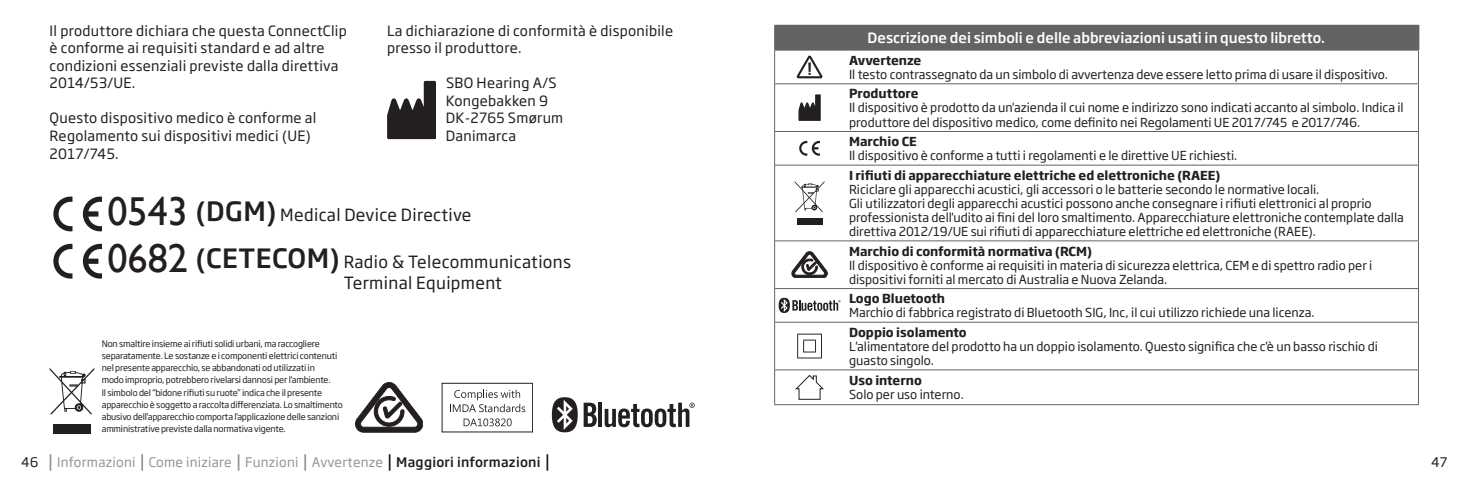
<style>
.page{position:relative;width:1469px;height:492px;background:#fff}
.page>*{position:absolute;margin:0;border:0;box-sizing:border-box;transform-origin:0 0}
.t1{font:16.62px/20.1px "Soho Gothic Pro";letter-spacing:.02em;color:#231f20}
.t2{font:14px/17.5px "Soho Gothic Pro";letter-spacing:.02em;color:#231f20}
.t3{font:500 14px "Soho Gothic Pro";color:#fff}
.t4{font:13.12px "Soho Gothic Pro";letter-spacing:.02em;color:#939598}
.t5{font:13.12px "Soho Gothic Pro";color:#231f20}
.t6{font:12.25px/14px "Soho Gothic Pro";color:#231f20}
.t7{font:700 12.25px "Soho Gothic Pro";color:#231f20}
.t8{font:8.75px/12.2px "Soho Gothic Pro";letter-spacing:-.02em;color:#231f20}
.s1{font-family:"Gill Sans";font-size:40.25px}
.s2{font-weight:500;font-size:26.25px}
.s3{font-weight:500;color:#231f20}
</style>
<div class="page">
<svg style="left:583px;top:402px;width:13px;height:24px"></svg>
<hr style="left:598px;top:402px;width:4px;height:24px;background:#231f20">
<svg style="left:604px;top:402px;width:90px;height:24px"></svg>
<svg style="left:552px;top:397px;width:25px;height:35px"></svg>
<svg style="left:355px;top:382px;width:68px;height:50px"></svg>
<svg style="left:450px;top:389px;width:75px;height:22px"></svg>
<svg style="left:463px;top:418px;width:48px;height:8px"></svg>
<div style="left:441px;top:382px;width:92px;height:50px;border:1px solid #231f20"></div>
<svg style="left:50px;top:368px;width:44px;height:46px"></svg>
<div style="left:53px;top:423px;width:38px;height:10px;background:#231f20"></div>
<svg style="left:50px;top:454px;width:1px;height:16px"></svg>
<svg style="left:141px;top:454px;width:2px;height:16px"></svg>
<svg style="left:238px;top:454px;width:1px;height:16px"></svg>
<svg style="left:304px;top:454px;width:2px;height:16px"></svg>
<svg style="left:389px;top:454px;width:1px;height:16px"></svg>
<svg style="left:546px;top:454px;width:2px;height:16px"></svg>
<svg style="left:53px;top:196px;width:49px;height:35px"></svg>
<svg style="left:53px;top:243px;width:49px;height:35px"></svg>
<svg style="left:387px;top:81px;width:49px;height:58px"></svg>
<div style="left:774px;top:25px;width:644px;height:25px;background:#636366"></div>
<svg style="left:775px;top:51px;width:642px;height:353px"></svg>
<hr style="left:1417px;top:26px;width:2px;height:24px;background:#636366">
<hr style="left:774px;top:50px;width:70px;height:1px;background:#636366">
<hr style="left:774px;top:50px;width:1px;height:33px;background:#636366">
<hr style="left:844px;top:50px;width:574px;height:1px;background:#636366">
<hr style="left:1417px;top:50px;width:1px;height:33px;background:#636366">
<hr style="left:774px;top:83px;width:70px;height:1px;background:#636366">
<hr style="left:774px;top:84px;width:1px;height:47px;background:#636366">
<hr style="left:844px;top:83px;width:574px;height:1px;background:#636366">
<hr style="left:1417px;top:84px;width:1px;height:47px;background:#636366">
<hr style="left:774px;top:131px;width:70px;height:1px;background:#636366">
<hr style="left:774px;top:132px;width:1px;height:32px;background:#636366">
<hr style="left:844px;top:131px;width:574px;height:1px;background:#636366">
<hr style="left:1417px;top:132px;width:1px;height:32px;background:#636366">
<hr style="left:774px;top:164px;width:70px;height:1px;background:#636366">
<hr style="left:774px;top:165px;width:1px;height:75px;background:#636366">
<hr style="left:844px;top:164px;width:574px;height:1px;background:#636366">
<hr style="left:1417px;top:165px;width:1px;height:75px;background:#636366">
<hr style="left:774px;top:240px;width:70px;height:1px;background:#636366">
<hr style="left:774px;top:241px;width:1px;height:47px;background:#636366">
<hr style="left:844px;top:240px;width:574px;height:1px;background:#636366">
<hr style="left:1417px;top:241px;width:1px;height:47px;background:#636366">
<hr style="left:774px;top:288px;width:70px;height:1px;background:#636366">
<hr style="left:774px;top:288px;width:1px;height:33px;background:#636366">
<hr style="left:844px;top:288px;width:574px;height:1px;background:#636366">
<hr style="left:1417px;top:288px;width:1px;height:33px;background:#636366">
<hr style="left:774px;top:321px;width:70px;height:1px;background:#636366">
<hr style="left:774px;top:322px;width:1px;height:47px;background:#636366">
<hr style="left:774px;top:369px;width:70px;height:1px;background:#636366">
<hr style="left:774px;top:370px;width:1px;height:34px;background:#636366">
<hr style="left:844px;top:321px;width:574px;height:1px;background:#636366">
<hr style="left:1417px;top:322px;width:1px;height:47px;background:#636366">
<hr style="left:844px;top:369px;width:574px;height:1px;background:#636366">
<hr style="left:1417px;top:370px;width:1px;height:34px;background:#636366">
<hr style="left:774px;top:404px;width:70px;height:1px;background:#636366">
<hr style="left:844px;top:404px;width:574px;height:1px;background:#636366">
<svg style="left:774px;top:26px;width:1px;height:24px"></svg>
<hr style="left:844px;top:25px;width:575px;height:1px;background:#636366">
<svg style="left:796px;top:55px;width:26px;height:23px"></svg>
<svg style="left:798px;top:94px;width:22px;height:27px"></svg>
<svg style="left:799px;top:141px;width:21px;height:14px"></svg>
<svg style="left:794px;top:181px;width:30px;height:31px"></svg>
<div style="left:797px;top:218px;width:25px;height:6px;background:#231f20"></div>
<svg style="left:791px;top:251px;width:36px;height:26px"></svg>
<svg style="left:778px;top:297px;width:62px;height:15px"></svg>
<svg style="left:797px;top:333px;width:25px;height:25px"></svg>
<svg style="left:795px;top:374px;width:28px;height:25px"></svg>
<p class="t2" style="left:50px;top:21px;width:299px">Il produttore dichiara che questa ConnectClip è conforme ai requisiti standard e ad altre condizioni essenziali previste dalla direttiva 2014/53/UE.</p>
<p class="t2" style="left:50px;top:109px;width:268px">Questo dispositivo medico è conforme al<br>Regolamento sui dispositivi medici (UE)<br>2017/745.</p>
<p class="t2" style="left:387px;top:21px;width:287px">La dichiarazione di conformità è disponibile presso il produttore.</p>
<p class="t2" style="left:446px;top:74px;width:119px">SBO Hearing A/S<br>Kongebakken 9<br>DK-2765 Smørum<br>Danimarca</p>
<h1 class="t1" style="left:107px;top:204px;width:365px"><span class="s1">0543</span> <span class="s2">(DGM)</span> Medical Device Directive</h1>
<h1 class="t1" style="left:344px;top:251px;width:229px;text-indent:-236px"><span class="s1">0682</span> <span class="s2">(CETECOM)</span> Radio &amp; Telecommunications<br>Terminal Equipment</h1>
<p class="t8" style="left:102px;top:336px;width:243px">Non smaltire insieme ai rifiuti solidi urbani, ma raccogliere separatamente. Le sostanze e i componenti elettrici contenuti nel presente apparecchio, se abbandonati od utilizzati in<br>modo improprio, potrebbero rivelarsi dannosi per l’ambiente.<br>Il simbolo del “bidone rifiuti su ruote” indica che il presente apparecchio è soggetto a raccolta differenziata. Lo smaltimento abusivo dell’apparecchio comporta l’applicazione delle sanzioni amministrative previste dalla normativa vigente.</p>
<p class="t3" style="left:867px;top:27px;width:459px">Descrizione dei simboli e delle abbreviazioni usati in questo libretto.</p>
<p class="t7" style="left:849px;top:50px;width:74px">Avvertenze</p>
<p class="t6" style="left:849px;top:67px;width:540px">Il testo contrassegnato da un simbolo di avvertenza deve essere letto prima di usare il dispositivo.</p>
<p class="t7" style="left:849px;top:84px;width:71px">Produttore</p>
<p class="t6" style="left:849px;top:100px;width:556px">Il dispositivo è prodotto da un'azienda il cui nome e indirizzo sono indicati accanto al simbolo. Indica il produttore del dispositivo medico, come definito nei Regolamenti UE 2017/745 e 2017/746.</p>
<p class="t7" style="left:849px;top:132px;width:69px">Marchio CE</p>
<p class="t6" style="left:849px;top:148px;width:390px">Il dispositivo è conforme a tutti i regolamenti e le direttive UE richiesti.</p>
<p class="t7" style="left:849px;top:165px;width:373px">I rifiuti di apparecchiature elettriche ed elettroniche (RAEE)</p>
<p class="t6" style="left:849px;top:181px;width:556px">Riciclare gli apparecchi acustici, gli accessori o le batterie secondo le normative locali.<br>Gli utilizzatori degli apparecchi acustici possono anche consegnare i rifiuti elettronici al proprio professionista dell'udito ai fini del loro smaltimento. Apparecchiature elettroniche contemplate dalla direttiva 2012/19/UE sui rifiuti di apparecchiature elettriche ed elettroniche (RAEE).</p>
<p class="t7" style="left:849px;top:241px;width:244px">Marchio di conformità normativa (RCM)</p>
<p class="t6" style="left:849px;top:257px;width:525px">Il dispositivo è conforme ai requisiti in materia di sicurezza elettrica, CEM e di spettro radio per i dispositivi forniti al mercato di Australia e Nuova Zelanda.</p>
<p class="t7" style="left:849px;top:288px;width:98px">Logo Bluetooth</p>
<p class="t6" style="left:849px;top:304px;width:467px">Marchio di fabbrica registrato di Bluetooth SIG, Inc, il cui utilizzo richiede una licenza.</p>
<p class="t7" style="left:849px;top:322px;width:119px">Doppio isolamento</p>
<p class="t6" style="left:849px;top:338px;width:530px">L'alimentatore del prodotto ha un doppio isolamento. Questo significa che c'è un basso rischio di guasto singolo.</p>
<p class="t7" style="left:849px;top:370px;width:74px">Uso interno</p>
<p class="t6" style="left:849px;top:386px;width:116px">Solo per uso interno.</p>
<p class="t5" style="left:21px;top:451px;width:19px">46</p>
<p class="t4" style="left:57px;top:451px;width:485px">Informazioni Come iniziare Funzioni Avvertenze <span class="s3">Maggiori informazioni</span></p>
<p class="t5" style="left:1430px;top:451px;width:18px">47</p>
</div>
